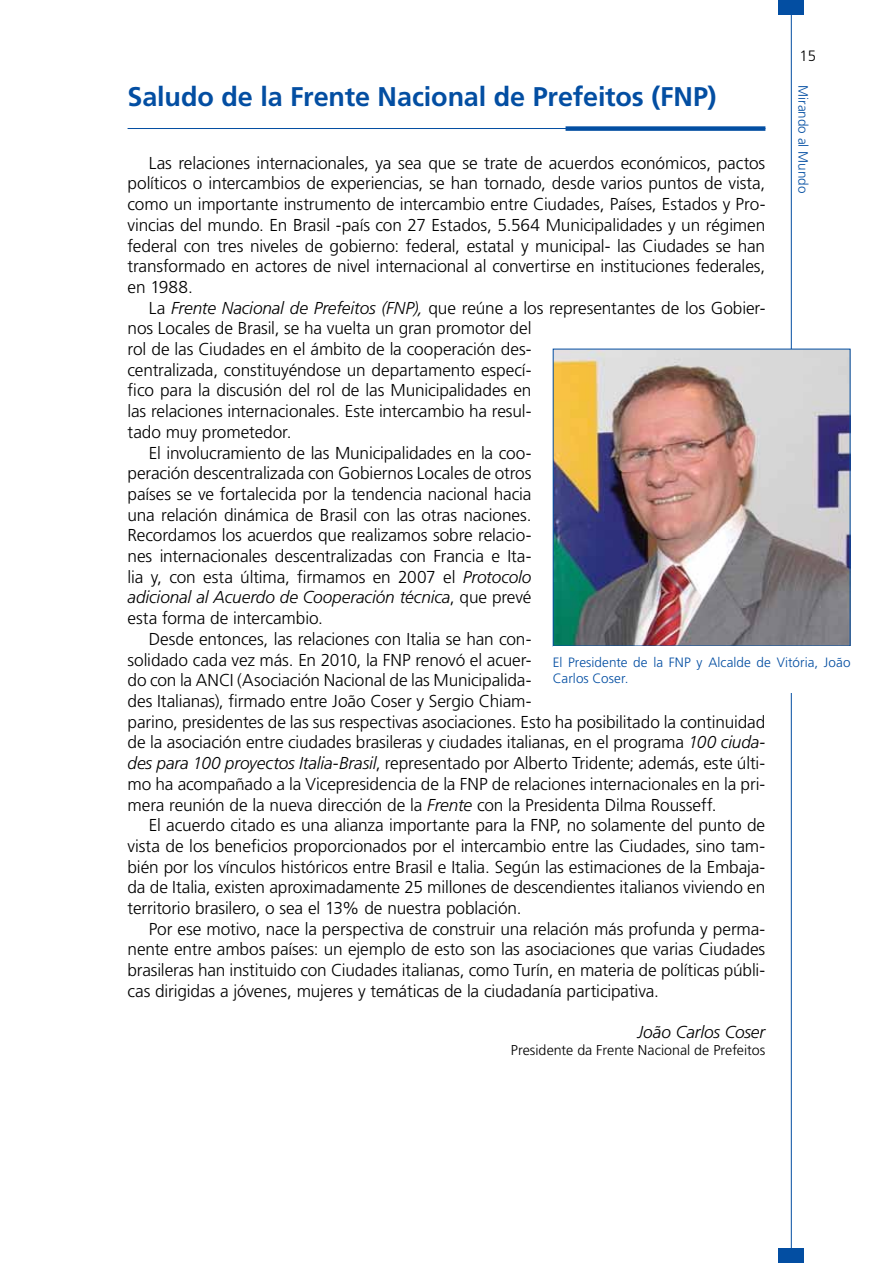
<style>
.page{position:relative;width:893px;height:1263px;background:#fff}
.page>*{position:absolute;margin:0;border:0;box-sizing:border-box;transform-origin:0 0}
.t1{font:700 27px "Frutiger";letter-spacing:-.005em;color:#034ea2}
.t2{font:300 17.25px/20.7px "Frutiger";letter-spacing:-.01em;color:#000;text-align:justify}
.t3{font:italic 300 17.25px "Frutiger";letter-spacing:-.01em;color:#000}
.t4{font:300 15px "Frutiger";color:#000}
.t5{font:300 14.25px "Frutiger";color:#000}
.t6{font:300 13.5px/16.2px "Frutiger";letter-spacing:.005em;color:#034ea2}
.s1{font-style:italic}
.s2{font-style:normal}
</style>
<div class="page">
<hr style="left:791px;top:0;width:1px;height:1263px;background:#034ea2">
<div style="left:778px;top:0;width:26px;height:15px;background:#034ea2"></div>
<div style="left:778px;top:1248px;width:26px;height:15px;background:#034ea2"></div>
<hr style="left:128px;top:128px;width:637px;height:1px;background:#034ea2">
<div style="left:566px;top:126px;width:199px;height:5px;background:#034ea2"></div>
<img style="left:555px;top:351px;width:293px;height:293px">
<div style="left:553px;top:349px;width:297px;height:297px;border:1px solid #034ea2"></div>
<p class="t4" style="left:799px;top:47px;width:18px">15</p>
<p class="t6" style="left:811px;top:85px;width:110px;rotate:90deg">Mirando al Mundo</p>
<h1 class="t1" style="left:128px;top:81px;width:590px">Saludo de la Frente Nacional de Prefeitos (FN P)</h1>
<p class="t2" style="left:128px;top:152px;width:639px;text-indent:21px">Las relaciones internacionales, ya sea que se trate de acuerdos económicos, pactos políticos o intercambios de experiencias, se han tornado, desde varios puntos de vista, como un importante instrumento de intercambio entre Ciudades, Países, Estados y Pro&shy;vincias del mundo. En Brasil -país con 27 Estados, 5.564 Municipalidades y un régimen federal con tres niveles de gobierno: federal, estatal y municipal- las Ciudades se han transformado en actores de nivel internacional al convertirse en instituciones federales, en 1988.</p>
<p class="t2" style="left:149px;top:297px;width:618px">La <span class="s1">Frente Nacional de Prefeitos (FNP),</span> que reúne a los representantes de los Gobier-</p>
<p class="t2" style="left:128px;top:318px;width:405px">nos Locales de Brasil, se ha vuelta un gran promotor del</p>
<p class="t2" style="left:128px;top:339px;width:405px">rol de las Ciudades en el ámbito de la cooperación des-</p>
<p class="t2" style="left:128px;top:359px;width:405px">centralizada, constituyéndose un departamento especí-</p>
<p class="t2" style="left:128px;top:380px;width:405px">fico para la discusión del rol de las Municipalidades en</p>
<p class="t2" style="left:128px;top:401px;width:405px">las relaciones internacionales. Este intercambio ha resul-</p>
<p class="t2" style="left:128px;top:421px;width:165px">tado muy prometedor.</p>
<p class="t2" style="left:149px;top:442px;width:384px">El involucramiento de las Municipalidades en la coo-</p>
<p class="t2" style="left:128px;top:463px;width:405px">peración descentralizada con Gobiernos Locales de otros</p>
<p class="t2" style="left:128px;top:484px;width:405px">países se ve fortalecida por la tendencia nacional hacia</p>
<p class="t2" style="left:128px;top:504px;width:405px">una relación dinámica de Brasil con las otras naciones.</p>
<p class="t2" style="left:128px;top:525px;width:405px">Recordamos los acuerdos que realizamos sobre relacio-</p>
<p class="t2" style="left:128px;top:546px;width:405px">nes internacionales descentralizadas con Francia e Ita-</p>
<p class="t2" style="left:128px;top:566px;width:405px">lia y, con esta última, firmamos en 2007 el <span class="s1">Protocolo</span></p>
<p class="t3" style="left:128px;top:588px;width:405px">adicional al Acuerdo de Cooperación técnica<span class="s2">, que prevé</span></p>
<p class="t2" style="left:128px;top:608px;width:197px">esta forma de intercambio.</p>
<p class="t2" style="left:149px;top:628px;width:384px">Desde entonces, las relaciones con Italia se han con-</p>
<p class="t2" style="left:128px;top:649px;width:405px">solidado cada vez más. En 2010, la FNP renovó el acuer-</p>
<p class="t2" style="left:128px;top:670px;width:405px">do con la ANCI (Asociación Nacional de las Municipalida-</p>
<p class="t2" style="left:128px;top:691px;width:405px">des Italianas), firmado entre João Coser y Sergio Chiam-</p>
<p class="t2" style="left:128px;top:711px;width:639px">parino, presidentes de las sus respectivas asociaciones. Esto ha posibilitado la continuidad</p>
<p class="t2" style="left:128px;top:732px;width:639px">de la asociación entre ciudades brasileras y ciudades italianas, en el programa <span class="s1">100 ciuda-</span></p>
<p class="t2" style="left:128px;top:753px;width:639px"><span class="s1">des para 100 proyectos Italia-Brasil</span>, representado por Alberto Tridente; además, este últi-</p>
<p class="t2" style="left:128px;top:773px;width:639px">mo ha acompañado a la Vicepresidencia de la FNP de relaciones internacionales en la pri-</p>
<p class="t2" style="left:128px;top:794px;width:591px">mera reunión de la nueva dirección de la <span class="s1">Frente</span> con la Presidenta Dilma Rousseff.</p>
<p class="t2" style="left:149px;top:815px;width:618px">El acuerdo citado es una alianza importante para la FNP, no solamente del punto de</p>
<p class="t2" style="left:128px;top:835px;width:639px">vista de los beneficios proporcionados por el intercambio entre las Ciudades, sino tam-</p>
<p class="t2" style="left:128px;top:856px;width:639px">bién por los vínculos históricos entre Brasil e Italia. Según las estimaciones de la Embaja-</p>
<p class="t2" style="left:128px;top:877px;width:639px">da de Italia, existen aproximadamente 25 millones de descendientes italianos viviendo en</p>
<p class="t2" style="left:128px;top:898px;width:396px">territorio brasilero, o sea el 13% de nuestra población.</p>
<p class="t2" style="left:149px;top:918px;width:618px">Por ese motivo, nace la perspectiva de construir una relación más profunda y perma-</p>
<p class="t2" style="left:127px;top:939px;width:639px">nente entre ambos países: un ejemplo de esto son las asociaciones que varias Ciudades</p>
<p class="t2" style="left:127px;top:960px;width:639px">brasileras han instituido con Ciudades italianas, como Turín, en materia de políticas públi-</p>
<p class="t2" style="left:127px;top:980px;width:533px">cas dirigidas a jóvenes, mujeres y temáticas de la ciudadanía participativa.</p>
<p class="t3" style="left:638px;top:1022px;width:129px">João Carlos Coser</p>
<p class="t5" style="left:511px;top:1042px;width:256px">Presidente da Frente Nacional de Prefeitos</p>
<p class="t6" style="left:553px;top:654px;width:299px">El Presidente de la FNP y Alcalde de Vitória, João<br>Carlos Coser.</p>
</div>
